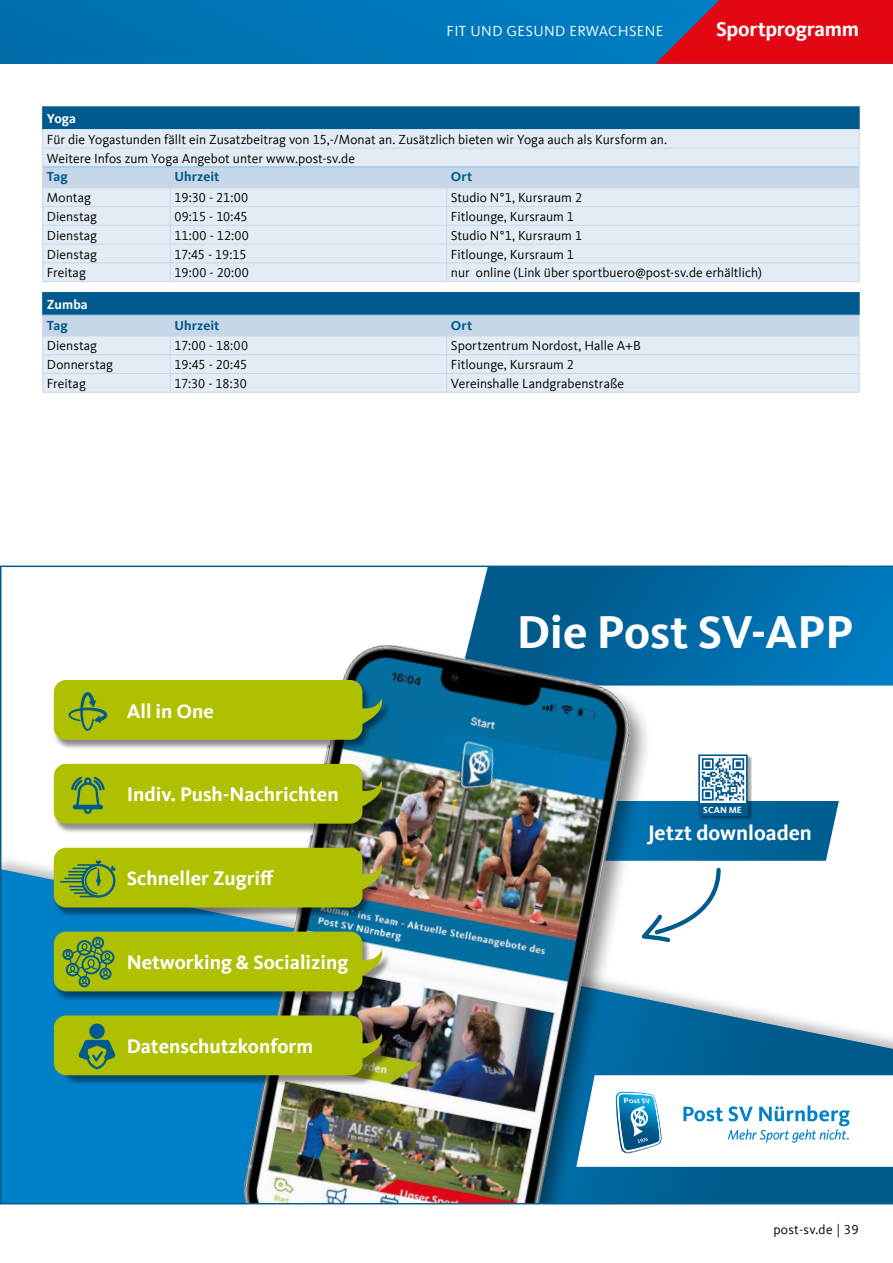
<style>
.page{position:relative;width:893px;height:1263px;background:#fff}
.page>*{position:absolute;margin:0;border:0;box-sizing:border-box;transform-origin:0 0}
.t1{font:700 47.4px "Kievit Offc";color:#fff}
.t2{font:700 21.45px "Kievit Offc";color:#fff}
.t3{font:700 21px "Kievit Offc";letter-spacing:-.015em;color:#fff}
.t4{font:700 20.25px "Kievit Offc";color:#fff}
.t5{font:15px "Kievit Offc";letter-spacing:.025em;color:#fff}
.t6{font:13.5px/18.8px "Kievit Offc";color:#000}
.t7{font:13.5px "Kievit Offc";color:#000;scale:.96 1}
.t8{font:700 13.5px "Kievit Offc";letter-spacing:.005em;color:#005a8d}
.t9{font:13.5px "Kievit Offc";letter-spacing:.025em;color:#000}
.t10{font:700 13.5px "Kievit Offc";letter-spacing:.005em;color:#fff}
.t11{font:700 9.3px "Kievit Offc";color:#fff}
</style>
<div class="page">
<div style="left:732px;top:0;width:161px;height:64px;background:#e30613"></div>
<svg style="left:0;top:0;width:732px;height:64px;background:#0d6ead"></svg>
<hr style="left:43px;top:392px;width:127px;height:1px;background:#c7d7e8">
<hr style="left:170px;top:392px;width:277px;height:1px;background:#c7d7e8">
<hr style="left:447px;top:392px;width:412px;height:1px;background:#c7d7e8">
<svg style="left:42px;top:106px;width:818px;height:286px;background:#bad0e1"></svg>
<hr style="left:43px;top:336px;width:127px;height:1px;background:#c7d7e8">
<hr style="left:170px;top:336px;width:277px;height:1px;background:#c7d7e8">
<hr style="left:447px;top:336px;width:412px;height:1px;background:#c7d7e8">
<img style="left:0;top:566px;width:893px;height:638px">
<p class="t5" style="left:447px;top:23px;width:218px">FIT UND GESUND ERWACHSENE</p>
<h3 class="t3" style="left:716px;top:17px;width:144px">Sportprogramm</h3>
<p class="t10" style="left:47px;top:111px;width:31px">Yoga</p>
<p class="t6" style="left:47px;top:130px;width:622px">Für die Yogastunden fällt ein Zusatzbeitrag von 15,-/Monat an. Zusätzlich bieten wir Yoga auch als Kursform an.<br>Weitere Infos zum Yoga Angebot unter www.post-sv.de</p>
<p class="t8" style="left:47px;top:169px;width:22px">Tag</p>
<p class="t8" style="left:175px;top:169px;width:46px">Uhrzeit</p>
<p class="t8" style="left:451px;top:169px;width:23px">Ort</p>
<p class="t6" style="left:47px;top:189px;width:45px">Montag</p>
<p class="t7" style="left:175px;top:190px;width:78px">19:30 - 21:00</p>
<p class="t6" style="left:451px;top:189px;width:133px">Studio N°1, Kursraum 2</p>
<p class="t6" style="left:47px;top:207px;width:52px">Dienstag</p>
<p class="t7" style="left:175px;top:209px;width:78px">09:15 - 10:45</p>
<p class="t6" style="left:451px;top:207px;width:125px">Fitlounge, Kursraum 1</p>
<p class="t6" style="left:47px;top:226px;width:52px">Dienstag</p>
<p class="t7" style="left:175px;top:228px;width:79px">11:00 - 12:00</p>
<p class="t6" style="left:451px;top:226px;width:133px">Studio N°1, Kursraum 1</p>
<p class="t6" style="left:47px;top:245px;width:52px">Dienstag</p>
<p class="t7" style="left:175px;top:246px;width:77px">17:45 - 19:15</p>
<p class="t6" style="left:451px;top:245px;width:125px">Fitlounge, Kursraum 1</p>
<p class="t6" style="left:47px;top:264px;width:40px">Freitag</p>
<p class="t7" style="left:175px;top:265px;width:79px">19:00 - 20:00</p>
<p class="t6" style="left:451px;top:264px;width:312px">nur online (Link über sportbuero@post-sv.de erhältlich)</p>
<p class="t10" style="left:47px;top:296px;width:42px">Zumba</p>
<p class="t8" style="left:47px;top:317px;width:22px">Tag</p>
<p class="t8" style="left:175px;top:317px;width:46px">Uhrzeit</p>
<p class="t8" style="left:451px;top:317px;width:23px">Ort</p>
<p class="t6" style="left:47px;top:337px;width:52px">Dienstag</p>
<p class="t7" style="left:175px;top:338px;width:78px">17:00 - 18:00</p>
<p class="t6" style="left:451px;top:337px;width:191px">Sportzentrum Nordost, Halle A+B</p>
<p class="t6" style="left:47px;top:355px;width:68px">Donnerstag</p>
<p class="t7" style="left:175px;top:357px;width:77px">19:45 - 20:45</p>
<p class="t6" style="left:451px;top:355px;width:125px">Fitlounge, Kursraum 2</p>
<p class="t6" style="left:47px;top:374px;width:40px">Freitag</p>
<p class="t7" style="left:175px;top:376px;width:77px">17:30 - 18:30</p>
<p class="t6" style="left:451px;top:374px;width:175px">Vereinshalle Landgrabenstraße</p>
<h3 class="t4" style="left:127px;top:699px;width:89px">All in One</h3>
<h3 class="t4" style="left:127px;top:782px;width:213px">Indiv. Push-Nachrichten</h3>
<h3 class="t4" style="left:127px;top:866px;width:149px">Schneller Zugriff</h3>
<h3 class="t4" style="left:127px;top:950px;width:223px">Networking &amp; Socializing</h3>
<h3 class="t4" style="left:127px;top:1034px;width:188px">Datenschutzkonform</h3>
<h1 class="t1" style="left:517px;top:604px;width:338px">Die Post SV-APP</h1>
<p class="t11" style="left:703px;top:804px;width:40px">SCAN ME</p>
<h2 class="t2" style="left:648px;top:820px;width:166px">Jetzt downloaden</h2>
<p class="t9" style="left:773px;top:1222px;width:87px">post-sv.de | 39</p>
</div>
